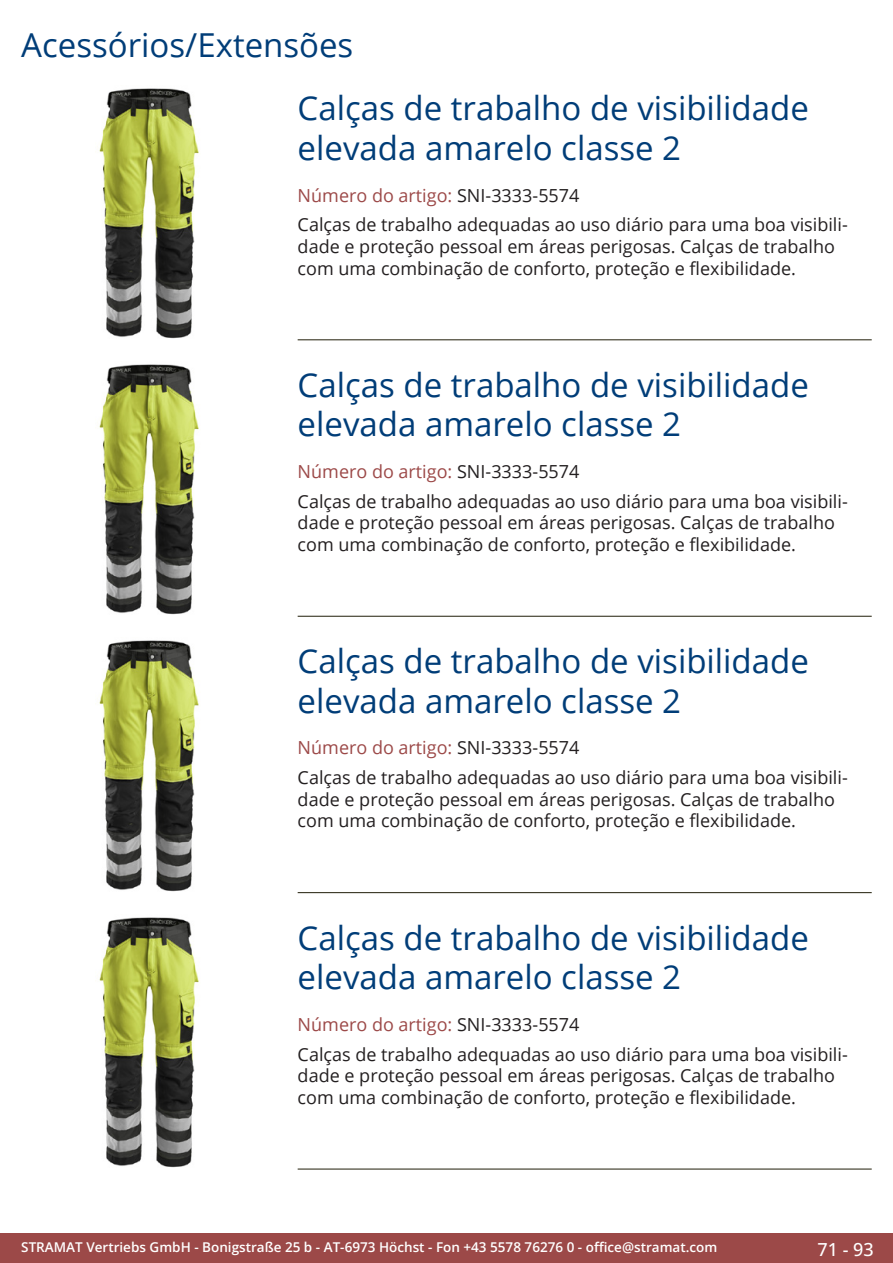
<style>
.page{position:relative;width:893px;height:1263px;background:#fff}
.page>*{position:absolute;margin:0;border:0;box-sizing:border-box;transform-origin:0 0}
.Produkttitel{font:33px/39.6px "Open Sans";color:#003d78}
.RastTitel{font:33px "Open Sans";color:#003d78}
.Beschreibung_Text{font:18px/21.6px "Open Sans";color:#231f20}
.TechDaten_Überschrif{font:18px "Open Sans";color:#9c4948}
.t1{font:500 18px "Open Sans";color:#fff}
.t2{font:600 13.5px "Open Sans";color:#fff}
.s1{color:#231f20}
</style>
<div class="page">
<div style="left:0;top:1233px;width:893px;height:30px;background:#9c4948"></div>
<hr style="left:298px;top:340px;width:574px;height:1px;background:#201d08">
<hr style="left:298px;top:616px;width:574px;height:1px;background:#201d08">
<hr style="left:298px;top:892px;width:574px;height:1px;background:#201d08">
<hr style="left:298px;top:1169px;width:574px;height:1px;background:#201d08">
<img style="left:99px;top:88px;width:100px;height:251px">
<img style="left:99px;top:364px;width:100px;height:251px">
<img style="left:99px;top:640px;width:100px;height:252px">
<img style="left:99px;top:917px;width:100px;height:251px">
<p class="RastTitel" style="left:21px;top:22px;width:334px">Acessórios/Extensões</p>
<p class="Produkttitel" style="left:298px;top:88px;width:513px">Calças de trabalho de visibilidade elevada amarelo classe 2</p>
<p class="TechDaten_Überschrif" style="left:298px;top:183px;width:283px">Número do artigo: <span class="s1">SNI-3333-5574</span></p>
<p class="Beschreibung_Text" style="left:298px;top:214px;width:552px">Calças de trabalho adequadas ao uso diário para uma boa visibili&shy;dade e proteção pessoal em áreas perigosas. Calças de trabalho com uma combinação de conforto, proteção e flexibilidade.</p>
<p class="Produkttitel" style="left:298px;top:364px;width:513px">Calças de trabalho de visibilidade elevada amarelo classe 2</p>
<p class="TechDaten_Überschrif" style="left:298px;top:459px;width:283px">Número do artigo: <span class="s1">SNI-3333-5574</span></p>
<p class="Beschreibung_Text" style="left:298px;top:490px;width:552px">Calças de trabalho adequadas ao uso diário para uma boa visibili&shy;dade e proteção pessoal em áreas perigosas. Calças de trabalho com uma combinação de conforto, proteção e flexibilidade.</p>
<p class="Produkttitel" style="left:298px;top:640px;width:513px">Calças de trabalho de visibilidade elevada amarelo classe 2</p>
<p class="TechDaten_Überschrif" style="left:298px;top:735px;width:283px">Número do artigo: <span class="s1">SNI-3333-5574</span></p>
<p class="Beschreibung_Text" style="left:298px;top:766px;width:552px">Calças de trabalho adequadas ao uso diário para uma boa visibili&shy;dade e proteção pessoal em áreas perigosas. Calças de trabalho com uma combinação de conforto, proteção e flexibilidade.</p>
<p class="Produkttitel" style="left:298px;top:917px;width:513px">Calças de trabalho de visibilidade elevada amarelo classe 2</p>
<p class="TechDaten_Überschrif" style="left:298px;top:1012px;width:283px">Número do artigo: <span class="s1">SNI-3333-5574</span></p>
<p class="Beschreibung_Text" style="left:298px;top:1043px;width:552px">Calças de trabalho adequadas ao uso diário para uma boa visibili&shy;dade e proteção pessoal em áreas perigosas. Calças de trabalho com uma combinação de conforto, proteção e flexibilidade.</p>
<p class="t2" style="left:21px;top:1238px;width:698px">STRAMAT Vertriebs GmbH - Bonigstraße 25 b - AT-6973 Höchst - Fon +43 5578 76276 0 - office@stramat.com</p>
<p class="t1" style="left:817px;top:1237px;width:58px">71 - 93</p>
</div>
